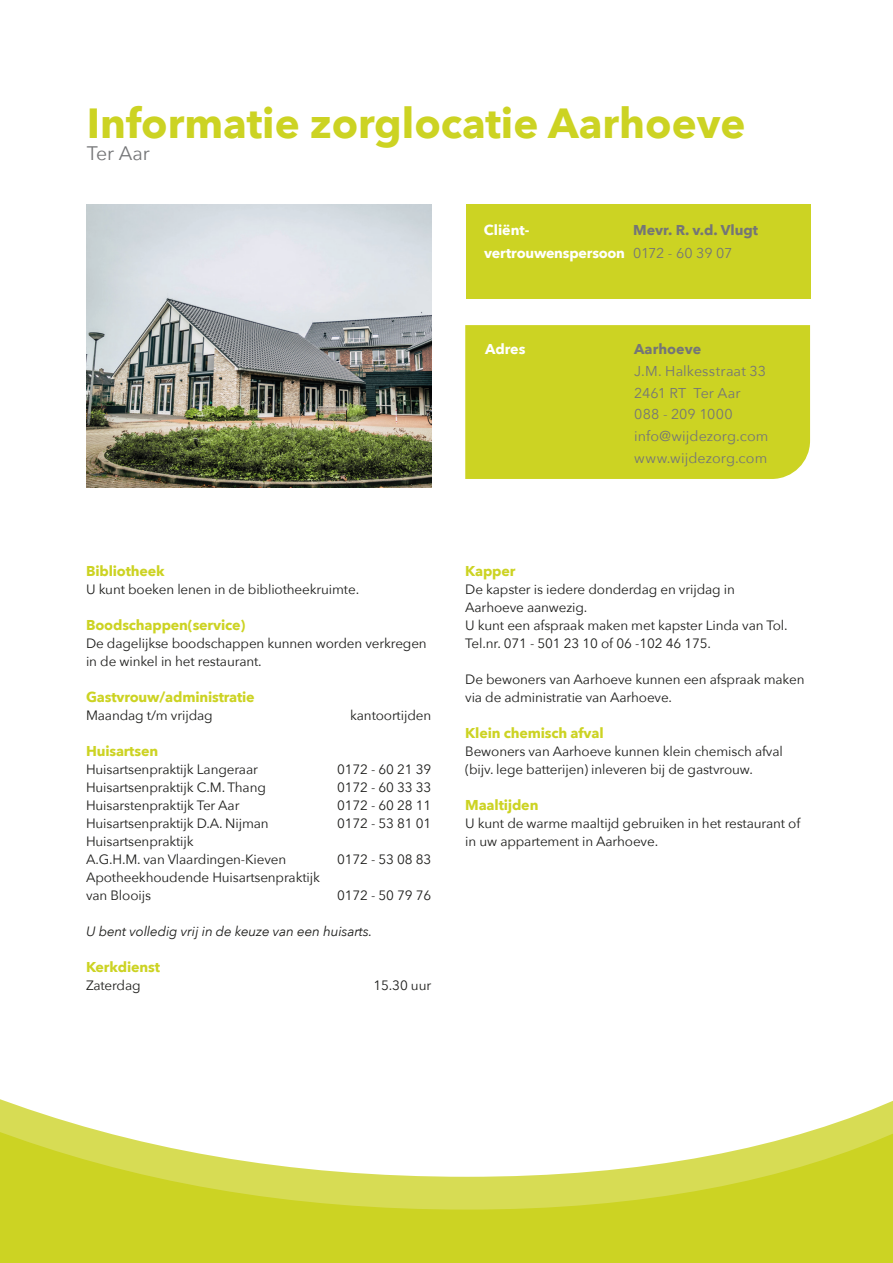
<style>
.page{position:relative;width:893px;height:1263px;background:#fff}
.page>*{position:absolute;margin:0;border:0;box-sizing:border-box;transform-origin:0 0}
.t1{font:700 42px "Avenir Next";color:#ccd323}
.t2{font:19.5px "Avenir Next";color:#747577}
.t3{font:700 14.25px "Avenir Next";letter-spacing:-.01em;color:#ccd323}
.t4{font:14.25px/21.8px "Avenir Next";letter-spacing:.005em;color:#747577}
.t5{font:700 14.25px/22.5px "Avenir Next";letter-spacing:-.005em;color:#fff}
.t6{font:700 14.25px "Avenir Next";color:#747577}
.t7{font:13.5px/18px "Avenir Next";letter-spacing:-.01em;color:#1d1d1b}
.t8{font:italic 13.5px "Avenir Next";letter-spacing:-.01em;color:#1d1d1b}
.s1{color:#747577}
.s2{font-weight:400;color:#747577}
</style>
<div class="page">
<img style="left:86px;top:205px;width:346px;height:282px">
<svg style="left:0;top:1099px;width:893px;height:28px"></svg>
<svg style="left:0;top:1127px;width:893px;height:136px;fill:#ccd323"></svg>
<div style="left:466px;top:205px;width:344px;height:94px;background:#ccd323"></div>
<div style="left:465px;top:325px;width:345px;height:154px;background:#ccd323"></div>
<h1 class="t1" style="left:87px;top:87px;width:660px">Informatie zorglocatie Aarhoeve</h1>
<h2 class="t2" style="left:87px;top:137px;width:65px">Ter Aar</h2>
<p class="t5" style="left:484px;top:219px;width:275px;text-indent:149px"><span class="s1">Mevr. R. v.d. Vlugt </span>vertrouwenspersoon <span class="s2">0172 - 60 39 07</span></p>
<p class="t5" style="left:484px;top:219px;width:47px">Cliënt-</p>
<p class="t5" style="left:485px;top:338px;width:42px">Adres</p>
<p class="t6" style="left:634px;top:337px;width:68px">Aarhoeve</p>
<p class="t4" style="left:634px;top:359px;width:136px">J.M. Halkesstraat 33<br>2461 RT Ter Aar<br>088 - 209 1000 info@wijdezorg.com www.wijdezorg.com</p>
<p class="t3" style="left:86px;top:559px;width:80px">Bibliotheek</p>
<p class="t7" style="left:86px;top:580px;width:275px">U kunt boeken lenen in de bibliotheekruimte.</p>
<p class="t3" style="left:86px;top:613px;width:161px">Boodschappen(service)</p>
<p class="t7" style="left:86px;top:634px;width:342px">De dagelijkse boodschappen kunnen worden verkregen in de winkel in het restaurant.</p>
<p class="t3" style="left:86px;top:685px;width:170px">Gastvrouw/administratie</p>
<p class="t7" style="left:86px;top:706px;width:128px">Maandag t/m vrijdag</p>
<p class="t7" style="left:350px;top:706px;width:83px">kantoortijden</p>
<p class="t3" style="left:86px;top:739px;width:74px">Huisartsen</p>
<p class="t7" style="left:86px;top:760px;width:173px">Huisartsenpraktijk Langeraar</p>
<p class="t7" style="left:337px;top:760px;width:96px">0172 - 60 21 39</p>
<p class="t7" style="left:86px;top:778px;width:181px">Huisartsenpraktijk C.M. Thang</p>
<p class="t7" style="left:337px;top:778px;width:96px">0172 - 60 33 33</p>
<p class="t7" style="left:86px;top:796px;width:155px">Huisarstenpraktijk Ter Aar</p>
<p class="t7" style="left:337px;top:796px;width:96px">0172 - 60 28 11</p>
<p class="t7" style="left:86px;top:814px;width:184px">Huisartsenpraktijk D.A. Nijman</p>
<p class="t7" style="left:337px;top:814px;width:96px">0172 - 53 81 01</p>
<p class="t7" style="left:86px;top:832px;width:202px">Huisartsenpraktijk<br>A.G.H.M. van Vlaardingen-Kieven</p>
<p class="t7" style="left:337px;top:850px;width:96px">0172 - 53 08 83</p>
<p class="t7" style="left:86px;top:868px;width:236px">Apotheekhoudende Huisartsenpraktijk van Blooijs</p>
<p class="t7" style="left:337px;top:886px;width:96px">0172 - 50 79 76</p>
<p class="t8" style="left:86px;top:920px;width:288px">U bent volledig vrij in de keuze van een huisarts.</p>
<p class="t3" style="left:86px;top:955px;width:75px">Kerkdienst</p>
<p class="t7" style="left:86px;top:976px;width:56px">Zaterdag</p>
<p class="t7" style="left:374px;top:976px;width:59px">15.30 uur</p>
<p class="t3" style="left:465px;top:559px;width:52px">Kapper</p>
<p class="t7" style="left:465px;top:580px;width:324px">De kapster is iedere donderdag en vrijdag in Aarhoeve aanwezig.<br>U kunt een afspraak maken met kapster Linda van Tol.<br>Tel.nr. 071 - 501 23 10 of 06 -102 46 175.</p>
<p class="t7" style="left:465px;top:670px;width:341px">De bewoners van Aarhoeve kunnen een afspraak maken via de administratie van Aarhoeve.</p>
<p class="t3" style="left:465px;top:721px;width:140px">Klein chemisch afval</p>
<p class="t7" style="left:465px;top:742px;width:319px">Bewoners van Aarhoeve kunnen klein chemisch afval (bijv. lege batterijen) inleveren bij de gastvrouw.</p>
<p class="t3" style="left:465px;top:793px;width:75px">Maaltijden</p>
<p class="t7" style="left:465px;top:814px;width:337px">U kunt de warme maaltijd gebruiken in het restaurant of in uw appartement in Aarhoeve.</p>
</div>
